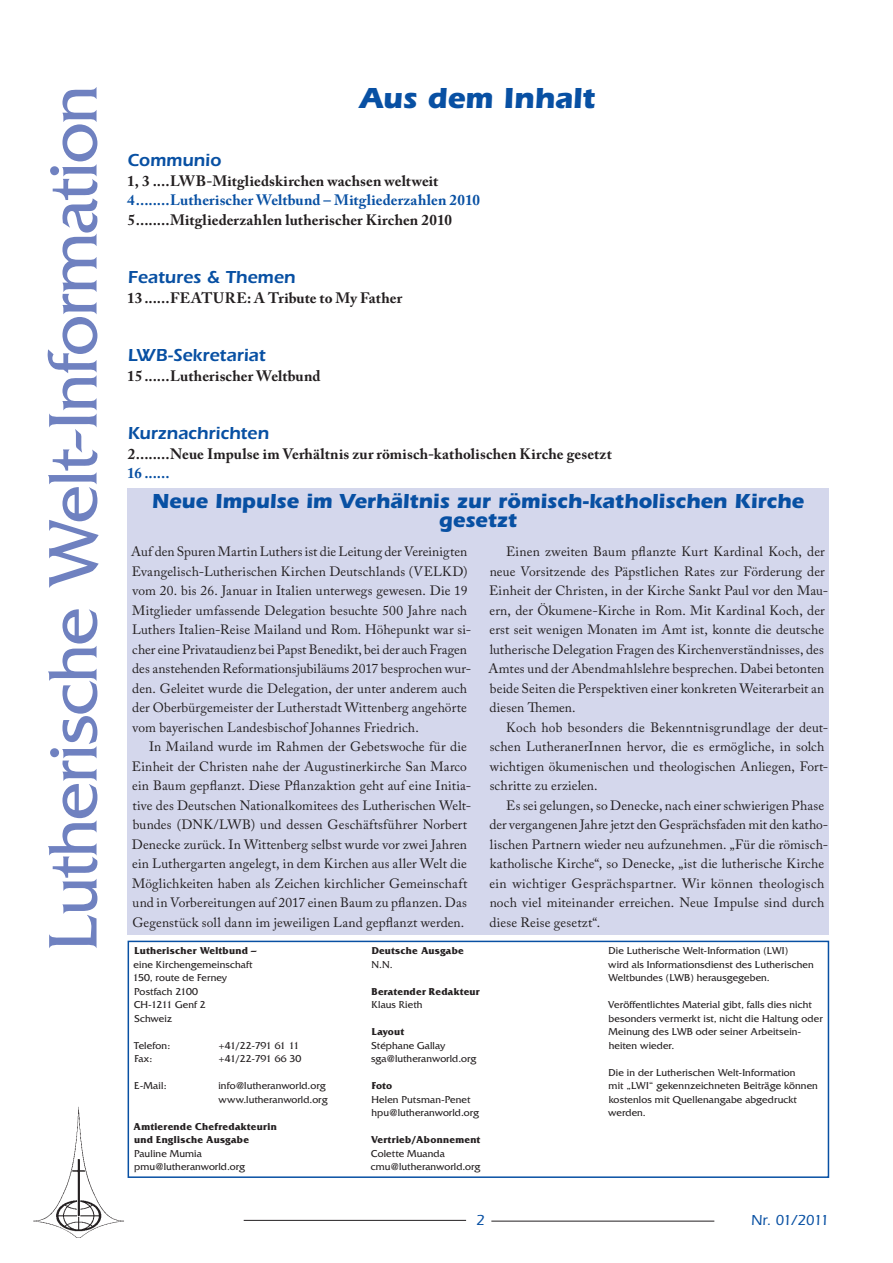
<style>
.page{position:relative;width:893px;height:1263px;background:#fff}
.page>*{position:absolute;margin:0;border:0;box-sizing:border-box;transform-origin:0 0}
.t1{font:72px "Friz Quadrata";letter-spacing:-.02em;color:#6f81c0}
.t2{font:700 30px "Itc Eras";letter-spacing:-.005em;color:#0850a3}
.t3{font:700 21px/19.5px "Itc Eras";letter-spacing:-.005em;color:#0850a3;text-align:center}
.t4{font:600 18px "Itc Eras";color:#0850a3}
.t5{font:700 15px "Adobe Caslon Pro";letter-spacing:.01em;color:#231f20}
.t6{font:700 15px "Adobe Caslon Pro";letter-spacing:.01em;color:#0850a3}
.t7{font:500 15px "Itc Eras";letter-spacing:-.07em;color:#0850a3}
.t8{font:13.5px/19.5px "Adobe Caslon Pro";letter-spacing:.01em;color:#231f20}
.t9{font:10.5px/13.5px "Friz Quadrata";letter-spacing:.01em;color:#231f20}
.t10{font:700 10.5px/13.5px "Friz Quadrata";letter-spacing:.025em;color:#231f20}
.t11{font:10.5px "Friz Quadrata";letter-spacing:-.045em;color:#231f20}
.t12{font:10.5px "Friz Quadrata";letter-spacing:-.01em;color:#231f20}
</style>
<div class="page">
<hr style="left:491px;top:1221px;width:223px;height:1px;background:#231f20">
<hr style="left:244px;top:1220px;width:222px;height:1px;background:#231f20">
<img style="left:33px;top:1096px;width:95px;height:142px">
<div style="left:128px;top:488px;width:701px;height:447px;background:#d4d7ec"></div>
<div style="left:128px;top:941px;width:701px;height:237px;border:2px solid #0850a3"></div>
<h1 class="t1" style="left:33px;top:951px;width:868px;rotate:-90deg">Lutherische Welt-Information</h1>
<h2 class="t2" style="left:359px;top:80px;width:237px">Aus dem Inhalt</h2>
<h3 class="t4" style="left:128px;top:150px;width:95px">Communio</h3>
<p class="t5" style="left:127px;top:172px;width:313px">1, 3 ....LWB-Mitgliedskirchen wachsen weltweit</p>
<p class="t6" style="left:127px;top:191px;width:354px">4........Lutherischer Weltbund – Mitgliederzahlen 2010</p>
<p class="t5" style="left:128px;top:211px;width:326px">5........Mitgliederzahlen lutherischer Kirchen 2010</p>
<h3 class="t4" style="left:128px;top:267px;width:169px">Features &amp; Themen</h3>
<p class="t5" style="left:127px;top:289px;width:277px">13 ......FEATURE: A Tribute to My Father</p>
<h3 class="t4" style="left:128px;top:345px;width:139px">LWB-Sekretariat</h3>
<p class="t5" style="left:127px;top:367px;width:195px">15......Lutherischer Weltbund</p>
<h3 class="t4" style="left:128px;top:423px;width:143px">Kurznachrichten</h3>
<p class="t5" style="left:128px;top:445px;width:486px">2........Neue Impulse im Verhältnis zur römisch-katholischen Kirche gesetzt</p>
<p class="t6" style="left:127px;top:464px;width:44px">16 ......</p>
<h3 class="t3" style="left:152px;top:491px;width:654px">Neue Impulse im Verhältnis zur römisch-katholischen Kirche gesetzt</h3>
<p class="t8" style="left:131px;top:542px;width:341px">Auf den Spuren Martin Luthers ist die Leitung der Vereinigten Evangelisch-Lutherischen Kirchen Deutschlands (VELKD) vom 20. bis 26. Januar in Italien unterwegs gewesen. Die 19<br>Mitglieder umfassende Delegation besuchte 500 Jahre nach Luthers Italien-Reise Mailand und Rom. Höhepunkt war si&shy;cher eine Privataudienz bei Papst Benedikt, bei der auch Fragen des anstehenden Reformationsjubiläums 2017 besprochen wur&shy;den. Geleitet wurde die Delegation, der unter anderem auch der Oberbürgemeister der Lutherstadt Wittenberg angehörte vom bayerischen Landesbischof Johannes Friedrich.</p>
<p class="t8" style="left:132px;top:737px;width:341px;text-indent:17px">In Mailand wurde im Rahmen der Gebetswoche für die Einheit der Christen nahe der Augustinerkirche San Marco ein Baum gepflanzt. Diese Pflanzaktion geht auf eine Initia&shy;tive des Deutschen Nationalkomitees des Lutherischen Welt&shy;bundes (DNK/LWB) und dessen Geschäftsführer Norbert Denecke zurück. In Wittenberg selbst wurde vor zwei Jahren ein Luthergarten angelegt, in dem Kirchen aus aller Welt die Möglichkeiten haben als Zeichen kirchlicher Gemeinschaft und in Vorbereitungen auf 2017 einen Baum zu pflanzen. Das Gegenstück soll dann im jeweiligen Land gepflanzt werden.</p>
<p class="t8" style="left:488px;top:542px;width:341px;text-indent:18px">Einen zweiten Baum pflanzte Kurt Kardinal Koch, der neue Vorsitzende des Päpstlichen Rates zur Förderung der Einheit der Christen, in der Kirche Sankt Paul vor den Mau&shy;ern, der Ökumene-Kirche in Rom. Mit Kardinal Koch, der erst seit wenigen Monaten im Amt ist, konnte die deutsche lutherische Delegation Fragen des Kirchenverständnisses, des Amtes und der Abendmahlslehre besprechen. Dabei betonten beide Seiten die Perspektiven einer konkreten Weiterarbeit an diesen Themen.</p>
<p class="t8" style="left:490px;top:717px;width:340px;text-indent:17px">Koch hob besonders die Bekenntnisgrundlage der deut&shy;schen LutheranerInnen hervor, die es ermögliche, in solch wichtigen ökumenischen und theologischen Anliegen, Fort&shy;schritte zu erzielen.</p>
<p class="t8" style="left:489px;top:795px;width:340px;text-indent:17px">Es sei gelungen, so Denecke, nach einer schwierigen Phase der vergangenen Jahre jetzt den Gesprächsfaden mit den katho&shy;lischen Partnern wieder neu aufzunehmen. „Für die römisch&shy;katholische Kirche“, so Denecke, „ist die lutherische Kirche ein wichtiger Gesprächspartner. Wir können theologisch noch viel miteinander erreichen. Neue Impulse sind durch diese Reise gesetzt“.</p>
<p class="t10" style="left:135px;top:944px;width:123px">Lutherischer Weltbund –</p>
<p class="t9" style="left:133px;top:958px;width:121px">eine Kirchengemeinschaft<br>150, route de Ferney<br>Postfach 2100<br>CH-1211 Genf 2<br>Schweiz</p>
<p class="t9" style="left:134px;top:1039px;width:38px">Telefon:</p>
<p class="t11" style="left:218px;top:1039px;width:82px">+41/22-791 61 11</p>
<p class="t9" style="left:134px;top:1052px;width:20px">Fax:</p>
<p class="t12" style="left:218px;top:1053px;width:85px">+41/22-791 66 30</p>
<p class="t9" style="left:134px;top:1079px;width:34px">E-Mail:</p>
<p class="t9" style="left:218px;top:1079px;width:111px">info@lutheranworld.org www.lutheranworld.org</p>
<p class="t10" style="left:134px;top:1120px;width:145px">Amtierende Chefredakteurin und Englische Ausgabe</p>
<p class="t9" style="left:134px;top:1147px;width:113px">Pauline Mumia pmu@lutheranworld.org</p>
<p class="t10" style="left:372px;top:944px;width:94px">Deutsche Ausgabe</p>
<p class="t9" style="left:371px;top:958px;width:23px">N.N.</p>
<p class="t10" style="left:372px;top:985px;width:110px">Beratender Redakteur</p>
<p class="t9" style="left:371px;top:998px;width:52px">Klaus Rieth</p>
<p class="t10" style="left:372px;top:1025px;width:34px">Layout</p>
<p class="t9" style="left:371px;top:1039px;width:107px">Stéphane Gallay sga@lutheranworld.org</p>
<p class="t10" style="left:372px;top:1079px;width:22px">Foto</p>
<p class="t9" style="left:371px;top:1093px;width:109px">Helen Putsman-Penet hpu@lutheranworld.org</p>
<p class="t10" style="left:371px;top:1133px;width:111px">Vertrieb/Abonnement</p>
<p class="t9" style="left:371px;top:1147px;width:111px">Colette Muanda cmu@lutheranworld.org</p>
<p class="t9" style="left:608px;top:944px;width:207px">Die Lutherische Welt-Information (LWI)<br>wird als Informationsdienst des Lutherischen<br>Weltbundes (LWB) herausgegeben.</p>
<p class="t9" style="left:608px;top:998px;width:216px">Veröffentlichtes Material gibt, falls dies nicht besonders vermerkt ist, nicht die Haltung oder Meinung des LWB oder seiner Arbeitsein&shy;heiten wieder.</p>
<p class="t9" style="left:608px;top:1066px;width:211px">Die in der Lutherischen Welt-Information<br>mit „LWI“ gekennzeichneten Beiträge können kostenlos mit Quellenangabe abgedruckt werden.</p>
<p class="t7" style="left:751px;top:1212px;width:80px">Nr. 01/2011</p>
</div>
